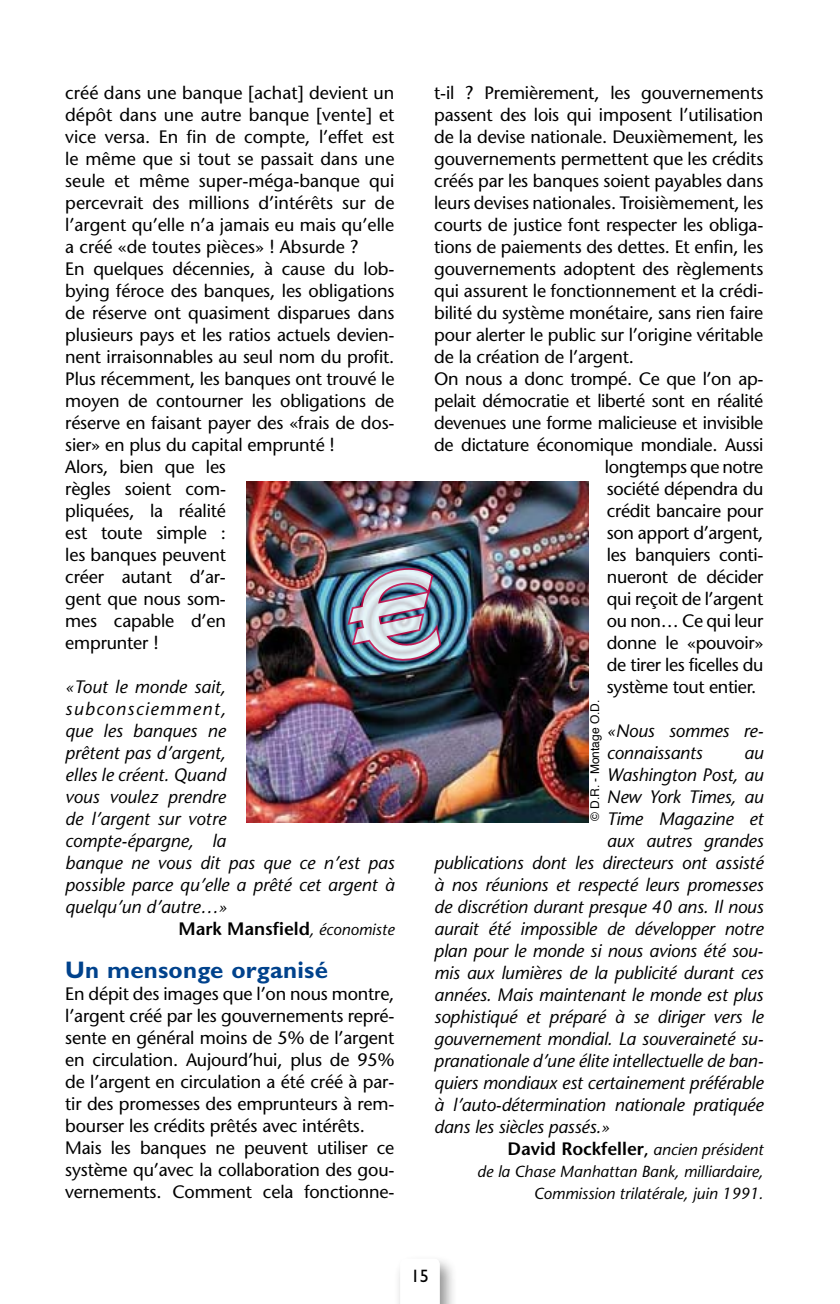
<style>
.page{position:relative;width:840px;height:1304px;background:#fff}
.page>*{position:absolute;margin:0;border:0;box-sizing:border-box;transform-origin:0 0}
.t1{font:700 24px "Gill Sans";letter-spacing:.01em;color:#00428c}
.t2{font:18px/22px "Stone Sans";letter-spacing:-.01em;color:#000}
.t3{font:italic 18px/22px "Stone Sans";letter-spacing:-.01em;color:#000}
.t4{font:600 18px "Stone Sans";color:#000}
.t5{font:italic 18px "Stone Sans";letter-spacing:.08em;color:#000}
.t6{font:18px "Gill Sans";color:#000}
.t7{font:italic 16px/22px "Stone Sans";color:#000;text-align:right}
.t8{font:12px "Helvetica";color:#000}
.s1{font-weight:400;font-style:italic;font-size:16px}
.s2{font-size:16px}
</style>
<div class="page">
<div style="left:393px;top:1254px;width:64px;height:50px;background:#000;opacity:.44"></div>
<svg style="left:400px;top:1259px;width:39px;height:45px"></svg>
<img style="left:246px;top:481px;width:341px;height:342px">
<img style="left:341px;top:563px;width:106px;height:106px">
<p class="t2" style="left:65px;top:82px;width:330px">créé dans une banque [achat] devient un dépôt dans une autre banque [vente] et vice versa. En fin de compte, l’effet est le même que si tout se passait dans une seule et même super-méga-banque qui percevrait des millions d’intérêts sur de l’argent qu’elle n’a jamais eu mais qu’elle a créé «de toutes pièces» ! Absurde ?<br>En quelques décennies, à cause du lob&shy;bying féroce des banques, les obligations de réserve ont quasiment disparues dans plusieurs pays et les ratios actuels devien&shy;nent irraisonnables au seul nom du profit.<br>Plus récemment, les banques ont trouvé le moyen de contourner les obligations de réserve en faisant payer des «frais de dos&shy;sier» en plus du capital emprunté !<br>Alors, bien que les<br>règles soient com-<br>pliquées, la réalité<br>est toute simple :<br>les banques peuvent<br>créer autant d’ar-<br>gent que nous som-<br>mes capable d’en<br>emprunter !</p>
<p class="t3" style="left:65px;top:676px;width:162px">«Tout le monde sait,</p>
<p class="t5" style="left:65px;top:698px;width:162px">subconsciemment,</p>
<p class="t3" style="left:65px;top:720px;width:162px">que les banques ne</p>
<p class="t3" style="left:65px;top:742px;width:162px">prêtent pas d’argent,</p>
<p class="t3" style="left:65px;top:764px;width:162px">elles le créent. Quand</p>
<p class="t3" style="left:65px;top:786px;width:162px">vous voulez prendre</p>
<p class="t3" style="left:65px;top:808px;width:162px">de l’argent sur votre</p>
<p class="t3" style="left:65px;top:830px;width:162px">compte-épargne, la</p>
<p class="t3" style="left:65px;top:852px;width:330px">banque ne vous dit pas que ce n’est pas</p>
<p class="t3" style="left:65px;top:874px;width:330px">possible parce qu’elle a prêté cet argent à</p>
<p class="t3" style="left:65px;top:896px;width:164px">quelqu’un d’autre…»</p>
<p class="t4" style="left:178px;top:918px;width:217px">Mark Mansfield<span class="s1">, économiste</span></p>
<h1 class="t1" style="left:65px;top:956px;width:264px">Un mensonge organisé</h1>
<p class="t2" style="left:65px;top:983px;width:330px">En dépit des images que l’on nous montre, l’argent créé par les gouvernements repré&shy;sente en général moins de 5% de l’argent en circulation. Aujourd’hui, plus de 95% de l’argent en circulation a été créé à par&shy;tir des promesses des emprunteurs à rem&shy;bourser les crédits prêtés avec intérêts.<br>Mais les banques ne peuvent utiliser ce système qu’avec la collaboration des gou&shy;vernements. Comment cela fonctionne-</p>
<p class="t2" style="left:434px;top:82px;width:330px">t-il ? Premièrement, les gouvernements</p>
<p class="t2" style="left:434px;top:104px;width:330px">passent des lois qui imposent l’utilisation</p>
<p class="t2" style="left:434px;top:126px;width:330px">de la devise nationale. Deuxièmement, les</p>
<p class="t2" style="left:434px;top:148px;width:330px">gouvernements permettent que les crédits</p>
<p class="t2" style="left:434px;top:170px;width:330px">créés par les banques soient payables dans</p>
<p class="t2" style="left:434px;top:192px;width:330px">leurs devises nationales. Troisièmement, les</p>
<p class="t2" style="left:434px;top:214px;width:330px">courts de justice font respecter les obliga-</p>
<p class="t2" style="left:434px;top:236px;width:330px">tions de paiements des dettes. Et enfin, les</p>
<p class="t2" style="left:434px;top:258px;width:330px">gouvernements adoptent des règlements</p>
<p class="t2" style="left:434px;top:280px;width:330px">qui assurent le fonctionnement et la crédi-</p>
<p class="t2" style="left:434px;top:302px;width:330px">bilité du système monétaire, sans rien faire</p>
<p class="t2" style="left:434px;top:324px;width:330px">pour alerter le public sur l’origine véritable</p>
<p class="t2" style="left:434px;top:346px;width:201px">de la création de l’argent.</p>
<p class="t2" style="left:434px;top:368px;width:330px">On nous a donc trompé. Ce que l’on ap-</p>
<p class="t2" style="left:434px;top:390px;width:330px">pelait démocratie et liberté sont en réalité</p>
<p class="t2" style="left:434px;top:412px;width:330px">devenues une forme malicieuse et invisible</p>
<p class="t2" style="left:434px;top:434px;width:330px">de dictature économique mondiale. Aussi</p>
<p class="t2" style="left:604px;top:456px;width:160px">longtemps que notre</p>
<p class="t2" style="left:606px;top:478px;width:158px">société dépendra du</p>
<p class="t2" style="left:606px;top:500px;width:158px">crédit bancaire pour</p>
<p class="t2" style="left:606px;top:522px;width:158px">son apport d’argent,</p>
<p class="t2" style="left:606px;top:544px;width:158px">les banquiers conti-</p>
<p class="t2" style="left:606px;top:566px;width:158px">nueront de décider</p>
<p class="t2" style="left:606px;top:588px;width:158px">qui reçoit de l’argent</p>
<p class="t2" style="left:606px;top:610px;width:158px">ou non… Ce qui leur</p>
<p class="t2" style="left:606px;top:632px;width:158px">donne le «pouvoir»</p>
<p class="t2" style="left:606px;top:654px;width:158px">de tirer les ficelles du</p>
<p class="t2" style="left:606px;top:676px;width:151px">système tout entier.</p>
<p class="t3" style="left:606px;top:720px;width:158px">«Nous sommes re&shy;connaissants</p>
<p class="t8" style="left:585px;top:821px;width:123px;rotate:-90deg">© D.R. - Montage O.D.</p>
<p class="t3" style="left:743px;top:742px;width:21px">au</p>
<p class="t3" style="left:606px;top:764px;width:158px">Washington Post, au</p>
<p class="t3" style="left:606px;top:786px;width:158px">New York Times, au</p>
<p class="t3" style="left:606px;top:808px;width:158px">Time Magazine et</p>
<p class="t3" style="left:606px;top:830px;width:158px">aux autres grandes</p>
<p class="t3" style="left:434px;top:852px;width:330px">publications dont les directeurs ont assisté</p>
<p class="t3" style="left:434px;top:874px;width:330px">à nos réunions et respecté leurs promesses</p>
<p class="t3" style="left:434px;top:896px;width:330px">de discrétion durant presque 40 ans. Il nous</p>
<p class="t3" style="left:434px;top:918px;width:330px">aurait été impossible de développer notre</p>
<p class="t3" style="left:434px;top:940px;width:330px">plan pour le monde si nous avions été sou-</p>
<p class="t3" style="left:434px;top:962px;width:330px">mis aux lumières de la publicité durant ces</p>
<p class="t3" style="left:434px;top:984px;width:330px">années. Mais maintenant le monde est plus</p>
<p class="t3" style="left:434px;top:1006px;width:330px">sophistiqué et préparé à se diriger vers le</p>
<p class="t3" style="left:434px;top:1028px;width:330px">gouvernement mondial. La souveraineté su-</p>
<p class="t3" style="left:434px;top:1050px;width:330px">pranationale d’une élite intellectuelle de ban-</p>
<p class="t3" style="left:434px;top:1072px;width:330px">quiers mondiaux est certainement préférable</p>
<p class="t3" style="left:434px;top:1094px;width:330px">à l’auto-détermination nationale pratiquée</p>
<p class="t3" style="left:434px;top:1116px;width:177px">dans les siècles passés.»</p>
<p class="t4" style="left:507px;top:1138px;width:257px">David Rockfeller<span class="s2">,</span> <span class="s1">ancien président</span></p>
<p class="t7" style="left:477px;top:1161px;width:287px">de la Chase Manhattan Bank, milliardaire,<br>Commission trilatérale, juin 1991.</p>
<p class="t6" style="left:411px;top:1265px;width:19px">15</p>
</div>
